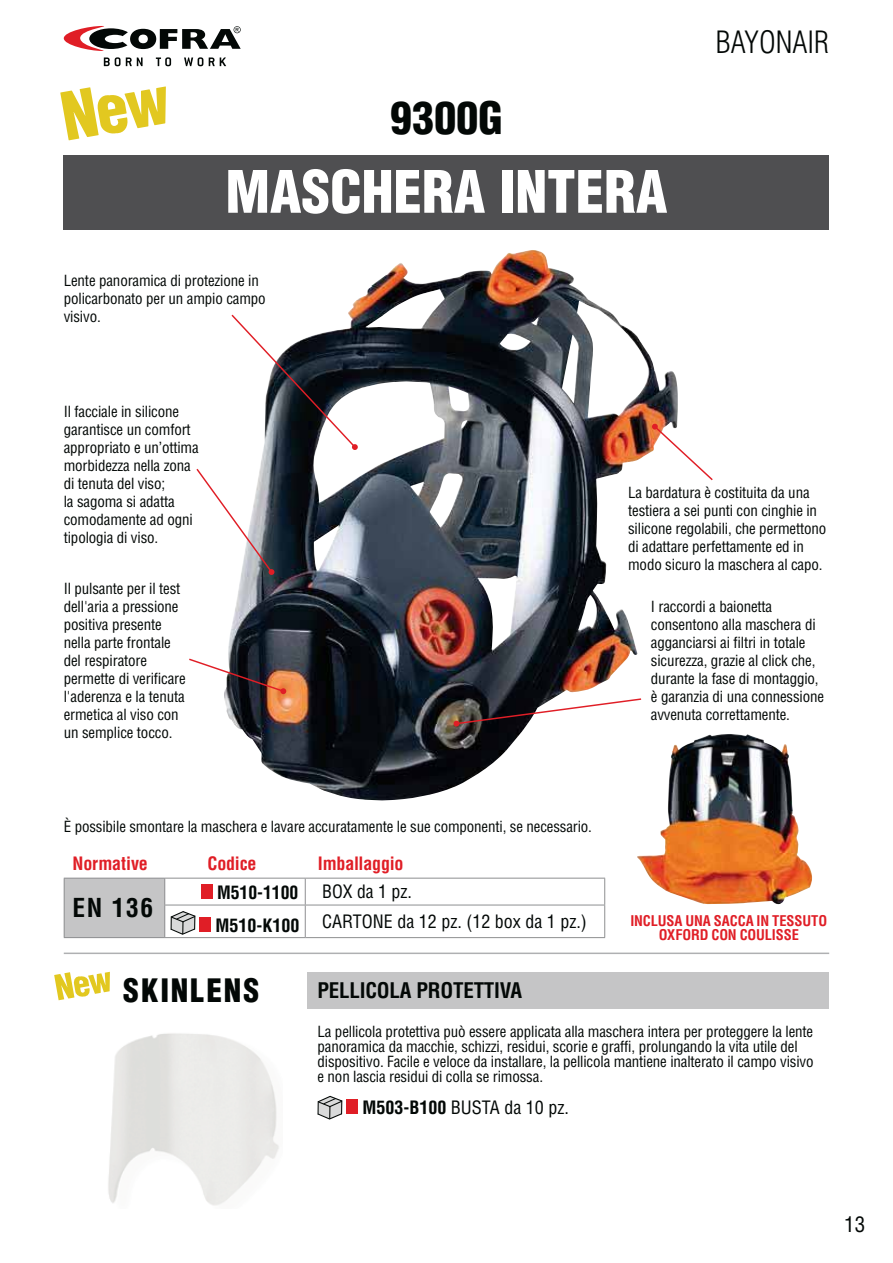
<style>
.page{position:relative;width:893px;height:1263px;background:#fff}
.page>*{position:absolute;margin:0;border:0;box-sizing:border-box;transform-origin:0 0}
.t1{font:900 condensed 57px "Helvetica LT Std";color:#fff}
.t2{font:900 condensed 43.5px "Helvetica LT Std";letter-spacing:.005em;color:#030806}
.t3{font:900 condensed 31.5px "Helvetica LT Std";letter-spacing:.06em;color:#030806}
.t4{font:300 condensed 30px "Helvetica LT Std";color:#030806}
.t5{font:700 condensed 25.5px "Helvetica LT Std";color:#030806}
.t6{font:700 condensed 21px "Helvetica LT Std";letter-spacing:-.01em;color:#030806}
.t7{font:condensed 21px "Helvetica LT Std";color:#030806}
.t8{font:condensed 18px "Helvetica LT Std";color:#030806}
.t9{font:700 condensed 18px "Helvetica LT Std";letter-spacing:-.01em;color:#e01e26}
.t10{font:700 condensed 18px "Helvetica LT Std";color:#030806}
.t11{font:condensed 15px/18px "Helvetica LT Std";letter-spacing:-.01em;color:#030806}
.t12{font:700 condensed 14.4px/14.4px "Helvetica LT Std";letter-spacing:-.01em;color:#e01e26;text-align:center}
.s1{font-weight:700}
</style>
<div class="page">
<svg style="left:64px;top:26px;width:177px;height:25px"></svg>
<svg style="left:104px;top:57px;width:39px;height:9px"></svg>
<svg style="left:156px;top:57px;width:15px;height:9px"></svg>
<svg style="left:184px;top:57px;width:19px;height:9px"></svg>
<svg style="left:209px;top:57px;width:17px;height:9px"></svg>
<hr style="left:64px;top:952px;width:765px;height:2px;background:#afb0b2">
<img style="left:224px;top:250px;width:454px;height:551px">
<div style="left:64px;top:878px;width:101px;height:60px;background:#c5c5c6"></div>
<hr style="left:64px;top:878px;width:101px;height:1px;background:#8e8f91">
<svg style="left:64px;top:878px;width:1px;height:27px"></svg>
<hr style="left:165px;top:878px;width:140px;height:1px;background:#8e8f91">
<hr style="left:305px;top:878px;width:300px;height:1px;background:#8e8f91">
<svg style="left:305px;top:878px;width:1px;height:27px"></svg>
<svg style="left:604px;top:878px;width:1px;height:27px"></svg>
<hr style="left:64px;top:905px;width:1px;height:32px;background:#8e8f91">
<hr style="left:164px;top:905px;width:141px;height:1px;background:#8e8f91">
<hr style="left:164px;top:905px;width:1px;height:32px;background:#8e8f91">
<hr style="left:305px;top:905px;width:300px;height:1px;background:#8e8f91">
<hr style="left:305px;top:905px;width:1px;height:32px;background:#8e8f91">
<hr style="left:604px;top:905px;width:1px;height:32px;background:#8e8f91">
<hr style="left:64px;top:937px;width:101px;height:1px;background:#8e8f91">
<hr style="left:165px;top:937px;width:140px;height:1px;background:#8e8f91">
<hr style="left:305px;top:937px;width:300px;height:1px;background:#8e8f91">
<div style="left:201px;top:884px;width:11px;height:15px;background:#e01e26"></div>
<svg style="left:164px;top:878px;width:33px;height:58px"></svg>
<div style="left:200px;top:917px;width:11px;height:14px;background:#e01e26"></div>
<div style="left:64px;top:155px;width:765px;height:75px;background:#4f4f51"></div>
<svg style="left:230px;top:313px;width:128px;height:137px"></svg>
<svg style="left:196px;top:467px;width:78px;height:108px"></svg>
<svg style="left:651px;top:423px;width:62px;height:59px"></svg>
<svg style="left:453px;top:697px;width:190px;height:29px"></svg>
<svg style="left:189px;top:657px;width:97px;height:37px"></svg>
<img style="left:637px;top:734px;width:175px;height:170px">
<div style="left:307px;top:973px;width:522px;height:36px;background:#c5c5c6"></div>
<img style="left:108px;top:1033px;width:171px;height:173px">
<svg style="left:317px;top:1095px;width:26px;height:25px"></svg>
<div style="left:347px;top:1099px;width:11px;height:15px;background:#e01e26"></div>
<svg style="left:60px;top:86px;width:106px;height:54px"></svg>
<svg style="left:54px;top:972px;width:56px;height:28px"></svg>
<h2 class="t2" style="left:390px;top:103px;width:114px">9300G</h2>
<h1 class="t1" style="left:225px;top:172px;width:443px">MASCHERA INTERA</h1>
<p class="t11" style="left:64px;top:273px;width:203px">Lente panoramica di protezione in policarbonato per un ampio campo visivo.</p>
<h3 class="t4" style="left:716px;top:25px;width:115px">BAYONAIR</h3>
<p class="t11" style="left:64px;top:404px;width:136px">Il facciale in silicone garantisce un comfort appropriato e un’ottima morbidezza nella zona di tenuta del viso;<br>la sagoma si adatta comodamente ad ogni tipologia di viso.</p>
<p class="t11" style="left:64px;top:582px;width:123px">Il pulsante per il test dell'aria a pressione positiva presente nella parte frontale del respiratore permette di verificare l'aderenza e la tenuta ermetica al viso con un semplice tocco.</p>
<p class="t11" style="left:64px;top:819px;width:530px">È possibile smontare la maschera e lavare accuratamente le sue componenti, se necessario.</p>
<p class="t9" style="left:73px;top:857px;width:77px">Normative</p>
<p class="t9" style="left:207px;top:857px;width:51px">Codice</p>
<p class="t9" style="left:318px;top:857px;width:87px">Imballaggio</p>
<h3 class="t5" style="left:73px;top:899px;width:82px">EN 136</h3>
<p class="t10" style="left:217px;top:886px;width:83px">M510-1100</p>
<p class="t8" style="left:322px;top:885px;width:91px">BOX da 1 pz.</p>
<p class="t10" style="left:215px;top:919px;width:86px">M510-K100</p>
<p class="t8" style="left:322px;top:915px;width:266px">CARTONE da 12 pz. (12 box da 1 pz.)</p>
<p class="t11" style="left:628px;top:485px;width:200px">La bardatura è costituita da una testiera a sei punti con cinghie in silicone regolabili, che permettono di adattare perfettamente ed in modo sicuro la maschera al capo.</p>
<p class="t11" style="left:651px;top:599px;width:175px">I raccordi a baionetta consentono alla maschera di agganciarsi ai filtri in totale sicurezza, grazie al click che, durante la fase di montaggio, è garanzia di una connessione avvenuta correttamente.</p>
<p class="t12" style="left:630px;top:915px;width:198px">INCLUSA UNA SACCA IN TESSUTO<br>OXFORD CON COULISSE</p>
<h3 class="t3" style="left:123px;top:980px;width:137px">SKINLENS</h3>
<h3 class="t6" style="left:317px;top:983px;width:206px">PELLICOLA PROTETTIVA</h3>
<p class="t11" style="left:317px;top:1026px;width:498px;line-height:15px">La pellicola protettiva può essere applicata alla maschera intera per proteggere la lente panoramica da macchie, schizzi, residui, scorie e graffi, prolungando la vita utile del dispositivo. Facile e veloce da installare, la pellicola mantiene inalterato il campo visivo e non lascia residui di colla se rimossa.</p>
<p class="t8" style="left:362px;top:1101px;width:208px"><span class="s1">M503-B100</span> BUSTA da 10 pz.</p>
<h3 class="t7" style="left:844px;top:1217px;width:22px">13</h3>
</div>
